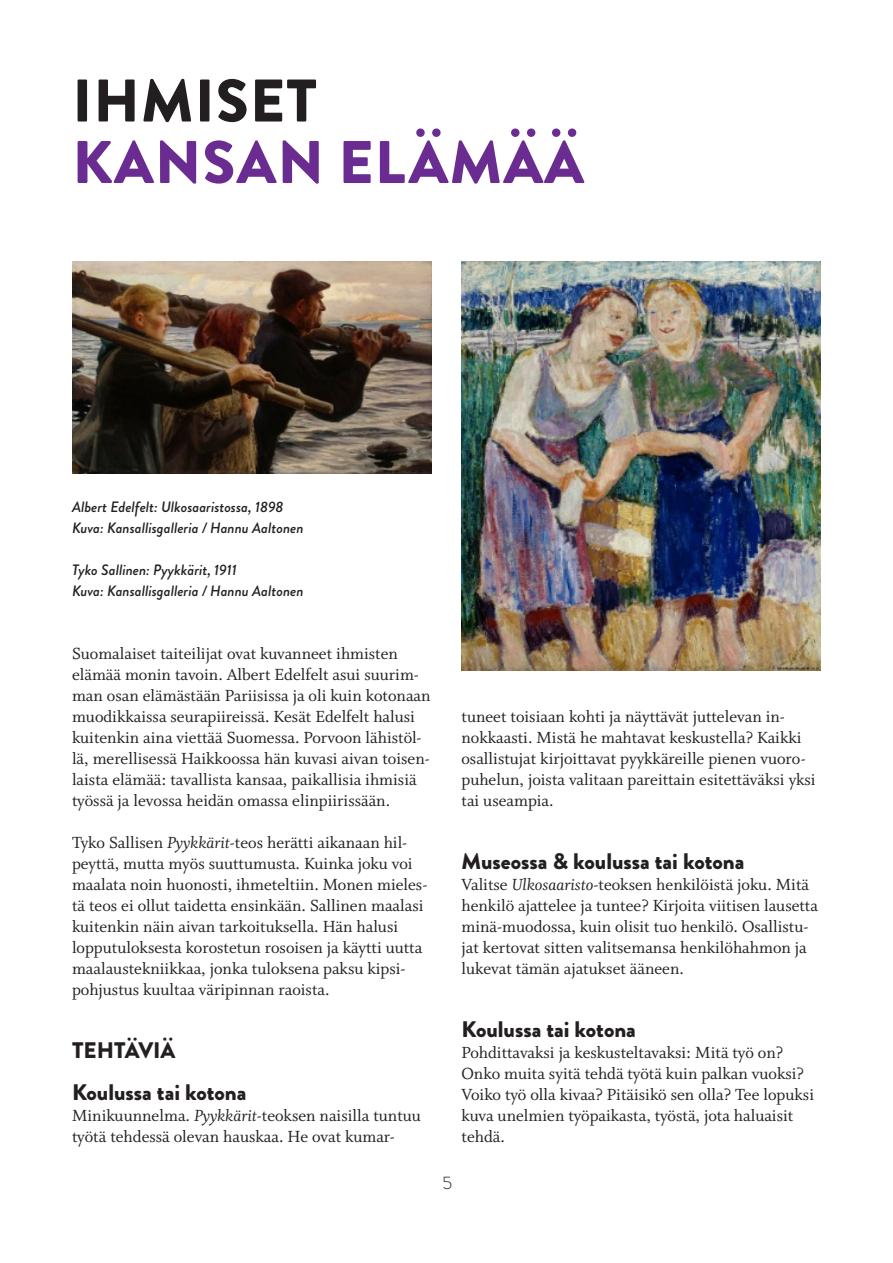
<style>
.page{position:relative;width:893px;height:1263px;background:#fff}
.page>*{position:absolute;margin:0;border:0;box-sizing:border-box;transform-origin:0 0}
.leipis{font:900 60px "Brandon Grotesque";letter-spacing:.02em;color:#6a2c91}
.leipis-2{font:900 60px "Brandon Grotesque";letter-spacing:.02em;color:#231f20}
.leipis-3{font:900 22.5px "Brandon Grotesque";color:#231f20}
.leipis-4{font:18px/21px "Whitman Roman LF";color:#231f20}
.t1{font:300 18px "Brandon Grotesque";color:#231f20}
.kuvateksti{font:italic 500 15px "Brandon Grotesque";color:#231f20}
.s1{font-family:"Whitman Italic LF"}
</style>
<div class="page">
<img style="left:72px;top:261px;width:359px;height:212px">
<img style="left:461px;top:261px;width:360px;height:410px">
<p class="leipis-2" style="left:72px;top:58px;width:246px">IHMISET</p>
<p class="leipis" style="left:72px;top:120px;width:513px">KANSAN ELÄMÄÄ</p>
<p class="kuvateksti" style="left:72px;top:496px;width:213px">Albert Edelfelt: Ulkosaaristossa, 1898</p>
<p class="kuvateksti" style="left:72px;top:517px;width:233px">Kuva: Kansallisgalleria / Hannu Aaltonen</p>
<p class="kuvateksti" style="left:72px;top:559px;width:166px">Tyko Sallinen: Pyykkärit, 1911</p>
<p class="kuvateksti" style="left:72px;top:580px;width:233px">Kuva: Kansallisgalleria / Hannu Aaltonen</p>
<p class="leipis-4" style="left:72px;top:643px;width:360px">Suomalaiset taiteilijat ovat kuvanneet ihmisten elämää monin tavoin. Albert Edelfelt asui suurim&shy;man osan elämästään Pariisissa ja oli kuin kotonaan muodikkaissa seurapiireissä. Kesät Edelfelt halusi kuitenkin aina viettää Suomessa. Porvoon lähistöl&shy;lä, merellisessä Haikkoossa hän kuvasi aivan toisen&shy;laista elämää: tavallista kansaa, paikallisia ihmisiä työssä ja levossa heidän omassa elinpiirissään.</p>
<p class="leipis-4" style="left:72px;top:832px;width:357px">Tyko Sallisen <span class="s1">Pyykkärit</span>-teos herätti aikanaan hil&shy;peyttä, mutta myös suuttumusta. Kuinka joku voi maalata noin huonosti, ihmeteltiin. Monen mieles&shy;tä teos ei ollut taidetta ensinkään. Sallinen maalasi kuitenkin näin aivan tarkoituksella. Hän halusi lopputuloksesta korostetun rosoisen ja käytti uutta maalaustekniikkaa, jonka tuloksena paksu kipsi&shy;pohjustus kuultaa väripinnan raoista.</p>
<p class="leipis-3" style="left:72px;top:1034px;width:105px">TEHTÄVIÄ</p>
<p class="leipis-3" style="left:72px;top:1076px;width:176px">Koulussa tai kotona</p>
<p class="leipis-4" style="left:72px;top:1105px;width:350px">Minikuunnelma. <span class="s1">Pyykkärit</span>-teoksen naisilla tuntuu työtä tehdessä olevan hauskaa. He ovat kumar-</p>
<p class="leipis-4" style="left:461px;top:706px;width:356px">tuneet toisiaan kohti ja näyttävät juttelevan in&shy;nokkaasti. Mistä he mahtavat keskustella? Kaikki osallistujat kirjoittavat pyykkäreille pienen vuoro&shy;puhelun, joista valitaan pareittain esitettäväksi yksi tai useampia.</p>
<p class="leipis-3" style="left:461px;top:845px;width:284px">Museossa &amp; koulussa tai kotona</p>
<p class="leipis-4" style="left:461px;top:874px;width:358px">Valitse <span class="s1">Ulkosaaristo</span>-teoksen henkilöistä joku. Mitä henkilö ajattelee ja tuntee? Kirjoita viitisen lausetta minä-muodossa, kuin olisit tuo henkilö. Osallistu&shy;jat kertovat sitten valitsemansa henkilöhahmon ja lukevat tämän ajatukset ääneen.</p>
<p class="leipis-3" style="left:461px;top:1013px;width:176px">Koulussa tai kotona</p>
<p class="leipis-4" style="left:461px;top:1042px;width:354px">Pohdittavaksi ja keskusteltavaksi: Mitä työ on?<br>Onko muita syitä tehdä työtä kuin palkan vuoksi?<br>Voiko työ olla kivaa? Pitäisikö sen olla? Tee lopuksi kuva unelmien työpaikasta, työstä, jota haluaisit tehdä.</p>
<p class="t1" style="left:442px;top:1171px;width:11px">5</p>
</div>
